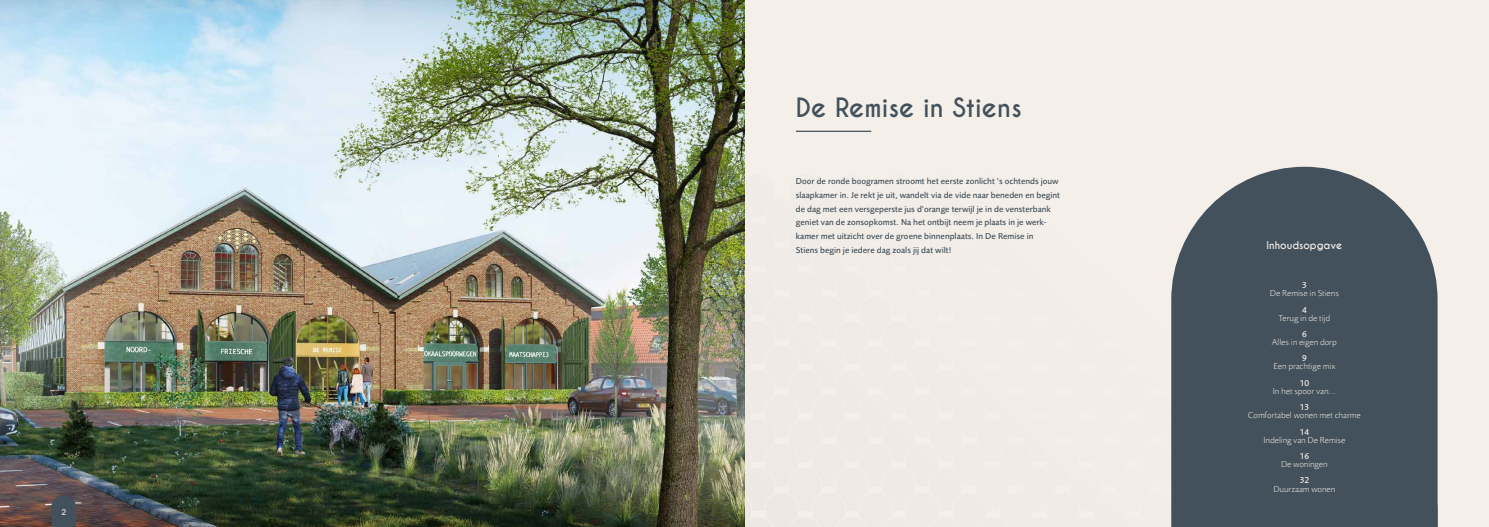
<style>
.page{position:relative;width:1489px;height:527px;background:#fff}
.page>*{position:absolute;margin:0;border:0;box-sizing:border-box;transform-origin:0 0}
.t1{font:700 25px "Caviar Dreams";color:#42515b}
.t2{font:700 10px "Caviar Dreams";color:#f5efea}
.t3{font:500 8.75px/13.8px "Foundry Sans";color:#42515b}
.t4{font:300 8.75px "Foundry Sans";color:#f5efea}
.t5{font:500 8.75px "Foundry Sans";color:#f5efea}
.t6{font:700 7.5px "Caviar Dreams";color:#f5efea}
</style>
<div class="page">
<div style="left:0;top:0;width:1488px;height:526px;background:#f5efea"></div>
<svg style="left:1171px;top:166px;width:267px;height:360px;background:#515e67"></svg>
<img style="left:0;top:0;width:744px;height:526px">
<hr style="left:795px;top:130px;width:76px;height:2px;background:#42515b">
<svg style="left:51px;top:494px;width:25px;height:32px"></svg>
<p class="t6" style="left:61px;top:507px;width:6px">2</p>
<h1 class="t1" style="left:795px;top:92px;width:227px">De Remise in Stiens</h1>
<p class="t3" style="left:795px;top:174px;width:266px">Door de ronde boogramen stroomt het eerste zonlicht ‘s ochtends jouw slaapkamer in. Je rekt je uit, wandelt via de vide naar beneden en begint de dag met een versgeperste jus d’orange terwijl je in de vensterbank geniet van de zonsopkomst. Na het ontbijt neem je plaats in je werk&shy;kamer met uitzicht over de groene binnenplaats. In De Remise in<br>Stiens begin je iedere dag zoals jij dat wilt!</p>
<p class="t2" style="left:1266px;top:239px;width:77px">Inhoudsopgave</p>
<p class="t5" style="left:1301px;top:280px;width:6px">3</p>
<p class="t4" style="left:1269px;top:288px;width:70px">De Remise in Stiens</p>
<p class="t5" style="left:1301px;top:304px;width:6px">4</p>
<p class="t4" style="left:1278px;top:312px;width:53px">Terug in de tijd</p>
<p class="t5" style="left:1301px;top:329px;width:6px">6</p>
<p class="t4" style="left:1271px;top:337px;width:66px">Alles in eigen dorp</p>
<p class="t5" style="left:1301px;top:353px;width:6px">9</p>
<p class="t4" style="left:1273px;top:361px;width:63px">Een prachtige mix</p>
<p class="t5" style="left:1299px;top:377px;width:11px">10</p>
<p class="t4" style="left:1272px;top:386px;width:65px">In het spoor van...</p>
<p class="t5" style="left:1299px;top:402px;width:11px">13</p>
<p class="t4" style="left:1247px;top:410px;width:114px">Comfortabel wonen met charme</p>
<p class="t5" style="left:1299px;top:426px;width:11px">14</p>
<p class="t4" style="left:1263px;top:434px;width:83px">Indeling van De Remise</p>
<p class="t5" style="left:1299px;top:450px;width:11px">16</p>
<p class="t4" style="left:1280px;top:459px;width:48px">De woningen</p>
<p class="t5" style="left:1299px;top:475px;width:11px">32</p>
<p class="t4" style="left:1273px;top:483px;width:63px">Duurzaam wonen</p>
</div>
